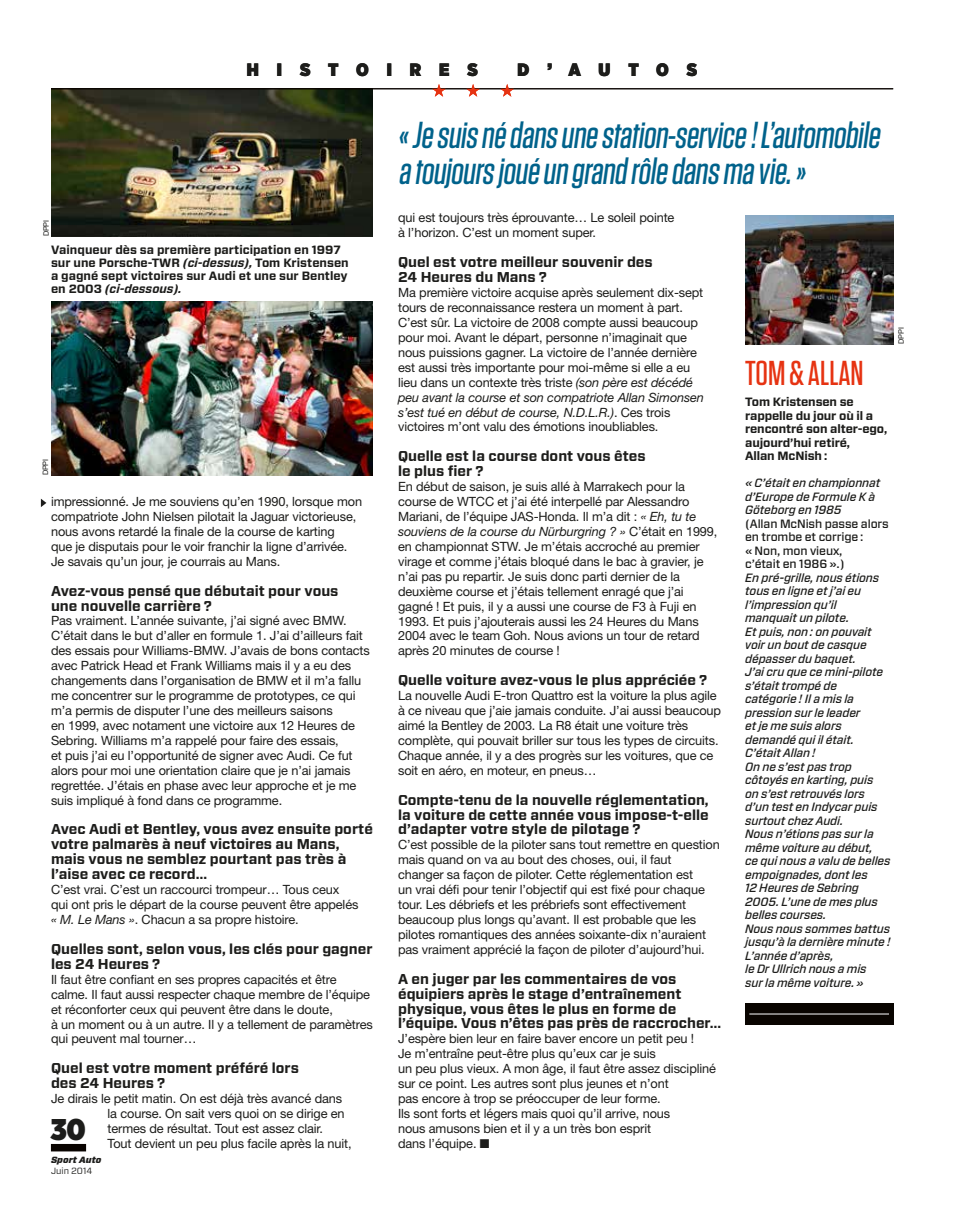
<style>
.page{position:relative;width:957px;height:1212px;background:#fff}
.page>*{position:absolute;margin:0;border:0;box-sizing:border-box;transform-origin:0 0}
.t1{font:500 37.5px/36px "Tungsten";color:#00628b}
.t2{font:500 34.5px "Tungsten";color:#e63312}
.t3{font:900 30px "Gotham Narrow";color:#1d1d1b}
.t4{font:900 18px "Gotham Narrow";letter-spacing:1em;color:#1d1d1b}
.t5{font:700 14.25px/14.9px "Forza";color:#1d1d1b}
.t6{font:12.75px/15px "Helvetica Neue LT Std";letter-spacing:-.01em;color:#1d1d1b}
.t7{font:italic 500 12px/13.5px "Forza";letter-spacing:-.01em;color:#1d1d1b}
.t8{font:700 12px/13.5px "Forza";color:#1d1d1b}
.t9{font:500 12px/13.5px "Forza";letter-spacing:-.01em;color:#1d1d1b}
.t10{font:italic 900 9px "Forza";color:#1d1d1b}
.t11{font:9px "Forza";color:#1d1d1b}
.t12{font:7.5px "Helvetica Neue LT Std";letter-spacing:-.02em;color:#1d1d1b}
.s1{font-style:italic}
</style>
<div class="page">
<img style="left:51px;top:301px;width:321px;height:174px">
<img style="left:51px;top:90px;width:321px;height:146px">
<img style="left:745px;top:215px;width:148px;height:130px">
<svg style="left:41px;top:499px;width:5px;height:8px"></svg>
<div style="left:745px;top:1004px;width:148px;height:21px;background:#090400"></div>
<hr style="left:749px;top:1013px;width:140px;height:1px;background:#fff">
<hr style="left:51px;top:89px;width:842px;height:1px;background:#090400">
<svg style="left:432px;top:84px;width:82px;height:13px"></svg>
<div style="left:51px;top:1144px;width:35px;height:7px;background:#090400"></div>
<h3 class="t4" style="left:247px;top:58px;width:233px">HISTOIRES</h3>
<h3 class="t4" style="left:517px;top:58px;width:181px">D’AUTOS</h3>
<p class="t12" style="left:42px;top:236px;width:18px;rotate:-90deg">DPPI</p>
<p class="t8" style="left:51px;top:244px;width:299px;line-height:12.8px">Vainqueur dès sa première participation en 1997 sur une Porsche-TWR <span class="s1">(ci-dessus),</span> Tom Kristensen a gagné sept victoires sur Audi et une sur Bentley en 2003 <span class="s1">(ci-dessous).</span></p>
<p class="t12" style="left:41px;top:475px;width:18px;rotate:-90deg">DPPI</p>
<p class="t6" style="left:51px;top:494px;width:312px">impressionné. Je me souviens qu’en 1990, lorsque mon compatriote John Nielsen pilotait la Jaguar victorieuse, nous avons retardé la finale de la course de karting<br>que je disputais pour le voir franchir la ligne d’arrivée.<br>Je savais qu’un jour, je courrais au Mans.</p>
<p class="t5" style="left:51px;top:583px;width:289px">Avez-vous pensé que débutait pour vous une nouvelle carrière ?</p>
<p class="t6" style="left:51px;top:613px;width:320px">Pas vraiment. L’année suivante, j’ai signé avec BMW.<br>C’était dans le but d’aller en formule 1. J’ai d’ailleurs fait des essais pour Williams-BMW. J’avais de bons contacts avec Patrick Head et Frank Williams mais il y a eu des changements dans l’organisation de BMW et il m’a fallu me concentrer sur le programme de prototypes, ce qui m’a permis de disputer l’une des meilleurs saisons<br>en 1999, avec notament une victoire aux 12 Heures de Sebring. Williams m’a rappelé pour faire des essais,<br>et puis j’ai eu l’opportunité de signer avec Audi. Ce fut alors pour moi une orientation claire que je n’ai jamais regrettée. J’étais en phase avec leur approche et je me suis impliqué à fond dans ce programme.</p>
<p class="t5" style="left:51px;top:822px;width:323px">Avec Audi et Bentley, vous avez ensuite porté votre palmarès à neuf victoires au Mans, mais vous ne semblez pourtant pas très à l’aise avec ce record…</p>
<p class="t6" style="left:51px;top:882px;width:309px">C’est vrai. C’est un raccourci trompeur… Tous ceux qui ont pris le départ de la course peuvent être appelés <span class="s1">« M. Le Mans »</span>. Chacun a sa propre histoire.</p>
<p class="t5" style="left:51px;top:941px;width:323px">Quelles sont, selon vous, les clés pour gagner les 24 Heures ?</p>
<p class="t6" style="left:51px;top:971px;width:323px">Il faut être confiant en ses propres capacités et être calme. Il faut aussi respecter chaque membre de l’équipe et réconforter ceux qui peuvent être dans le doute,<br>à un moment ou à un autre. Il y a tellement de paramètres qui peuvent mal tourner…</p>
<p class="t5" style="left:51px;top:1061px;width:249px">Quel est votre moment préféré lors des 24 Heures ?</p>
<p class="t6" style="left:108px;top:1091px;width:245px;text-indent:-57px">Je dirais le petit matin. On est déjà très avancé dans la course. On sait vers quoi on se dirige en termes de résultat. Tout est assez clair.<br>Tout devient un peu plus facile après la nuit,</p>
<h3 class="t3" style="left:50px;top:1109px;width:37px">30</h3>
<p class="t10" style="left:51px;top:1153px;width:52px">Sport Auto</p>
<p class="t11" style="left:51px;top:1164px;width:43px">Juin 2014</p>
<h1 class="t1" style="left:398px;top:117px;width:489px">«Je suis né dans une station-service !L’automobile a toujours joué un grand rôle dans ma vie.»</h1>
<p class="t6" style="left:398px;top:210px;width:278px">qui est toujours très éprouvante… Le soleil pointe à l’horizon. C’est un moment super.</p>
<p class="t5" style="left:398px;top:255px;width:256px">Quel est votre meilleur souvenir des<br>24 Heures du Mans ?</p>
<p class="t6" style="left:398px;top:285px;width:307px">Ma première victoire acquise après seulement dix-sept tours de reconnaissance restera un moment à part.<br>C’est sûr. La victoire de 2008 compte aussi beaucoup pour moi. Avant le départ, personne n’imaginait que nous puissions gagner. La victoire de l’année dernière est aussi très importante pour moi-même si elle a eu lieu dans un contexte très triste <span class="s1">(son père est décédé peu avant la course et son compatriote Allan Simonsen s’est tué en début de course, N.D.L.R.)</span>. Ces trois victoires m’ont valu des émotions inoubliables.</p>
<p class="t5" style="left:398px;top:449px;width:249px">Quelle est la course dont vous êtes le plus fier ?</p>
<p class="t6" style="left:398px;top:479px;width:321px">En début de saison, je suis allé à Marrakech pour la course de WTCC et j’ai été interpellé par Alessandro Mariani, de l’équipe JAS-Honda. Il m’a dit : <span class="s1">« Eh, tu te souviens de la course du Nürburgring ? »</span> C’était en 1999, en championnat STW. Je m’étais accroché au premier virage et comme j’étais bloqué dans le bac à gravier, je n’ai pas pu repartir. Je suis donc parti dernier de la deuxième course et j’étais tellement enragé que j’ai gagné ! Et puis, il y a aussi une course de F3 à Fuji en 1993. Et puis j’ajouterais aussi les 24 Heures du Mans 2004 avec le team Goh. Nous avions un tour de retard après 20 minutes de course !</p>
<p class="t5" style="left:398px;top:673px;width:311px">Quelle voiture avez-vous le plus appréciée ?</p>
<p class="t6" style="left:398px;top:688px;width:324px">La nouvelle Audi E-tron Quattro est la voiture la plus agile à ce niveau que j’aie jamais conduite. J’ai aussi beaucoup aimé la Bentley de 2003. La R8 était une voiture très complète, qui pouvait briller sur tous les types de circuits.<br>Chaque année, il y a des progrès sur les voitures, que ce soit en aéro, en moteur, en pneus…</p>
<p class="t5" style="left:398px;top:792px;width:312px;text-align:justify">Compte-tenu de la nouvelle réglementation, la voiture de cette année vous impose-t-elle d’adapter votre style de pilotage ?</p>
<p class="t6" style="left:398px;top:837px;width:323px">C’est possible de la piloter sans tout remettre en question mais quand on va au bout des choses, oui, il faut changer sa façon de piloter. Cette réglementation est<br>un vrai défi pour tenir l’objectif qui est fixé pour chaque tour. Les débriefs et les prébriefs sont effectivement beaucoup plus longs qu’avant. Il est probable que les pilotes romantiques des années soixante-dix n’auraient pas vraiment apprécié la façon de piloter d’aujourd’hui.</p>
<p class="t5" style="left:398px;top:971px;width:325px">A en juger par les commentaires de vos équipiers après le stage d’entraînement physique, vous êtes le plus en forme de l’équipe. Vous n’êtes pas près de raccrocher…</p>
<p class="t6" style="left:398px;top:1031px;width:319px">J’espère bien leur en faire baver encore un petit peu !<br>Je m’entraîne peut-être plus qu’eux car je suis<br>un peu plus vieux. A mon âge, il faut être assez discipliné sur ce point. Les autres sont plus jeunes et n’ont<br>pas encore à trop se préoccuper de leur forme.<br>Ils sont forts et légers mais quoi qu’il arrive, nous<br>nous amusons bien et il y a un très bon esprit<br>dans l’équipe. ■</p>
<h2 class="t2" style="left:745px;top:355px;width:120px">tom &amp; allan</h2>
<p class="t12" style="left:897px;top:344px;width:18px;rotate:-90deg">DPPI</p>
<p class="t8" style="left:745px;top:395px;width:144px">Tom Kristensen se rappelle du jour où il a rencontré son alter-ego, aujourd’hui retiré,<br>Allan McNish :</p>
<p class="t7" style="left:745px;top:476px;width:137px">« C’était en championnat d’Europe de Formule K à<br>Göteborg en 1985</p>
<p class="t9" style="left:745px;top:517px;width:145px">(Allan McNish passe alors en trombe et corrige :<br>« Non, mon vieux,<br>c’était en 1986 ».)</p>
<p class="t7" style="left:745px;top:571px;width:147px">En pré-grille, nous étions tous en ligne et j’ai eu l’impression qu’il manquait un pilote.<br>Et puis, non : on pouvait voir un bout de casque dépasser du baquet.<br>J’ai cru que ce mini-pilote s’était trompé de catégorie ! Il a mis la pression sur le leader<br>et je me suis alors demandé qui il était.<br>C’était Allan !<br>On ne s’est pas trop côtoyés en karting, puis<br>on s’est retrouvés lors d’un test en Indycar puis surtout chez Audi.<br>Nous n’étions pas sur la même voiture au début,<br>ce qui nous a valu de belles empoignades, dont les<br>12 Heures de Sebring<br>2005. L’une de mes plus belles courses.<br>Nous nous sommes battus jusqu’à la dernière minute !<br>L’année d’après,<br>le Dr Ullrich nous a mis<br>sur la même voiture. »</p>
</div>
